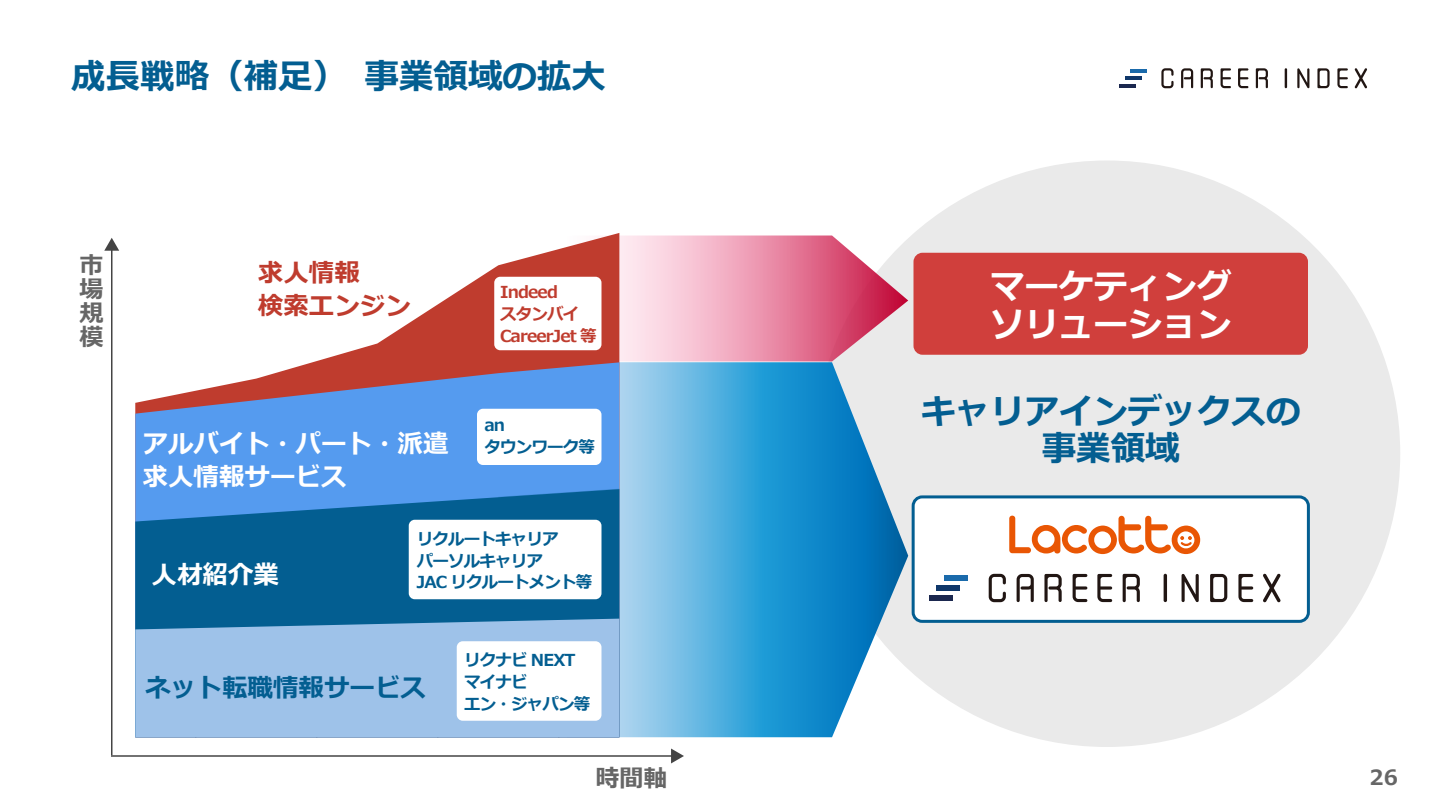
<style>
.page{position:relative;width:1440px;height:810px;background:#fff}
.page>*{position:absolute;margin:0;border:0;box-sizing:border-box;transform-origin:0 0}
.t1{font:700 34.5px/37.5px "Meiryo";color:#035e91;text-align:center}
.t2{font:700 34.5px/38.2px "Meiryo";color:#fff}
.t3{font:700 25.5px/33.8px "Meiryo";color:#fff}
.t4{font:700 25.5px "Meiryo";color:#035e91}
.t5{font:700 25.5px/33.8px "Meiryo";color:#bf3c2e}
.t6{font:700 24px/24px "Meiryo";color:#666;text-align:justify}
.t7{font:700 21px "Meiryo";color:#666}
.t8{font:700 16.5px/21.8px "Meiryo";letter-spacing:-.05em;color:#035e91}
.t9{font:700 16.5px/21.8px "Meiryo";letter-spacing:-.05em;color:#bf3c2e}
</style>
<div class="page">
<div style="left:814px;top:160px;width:586px;height:587px;background:#eaeaea;border-radius:50%"></div>
<svg style="left:1161px;top:68px;width:13px;height:20px"></svg>
<svg style="left:1181px;top:68px;width:12px;height:20px"></svg>
<svg style="left:1201px;top:68px;width:12px;height:20px"></svg>
<svg style="left:1238px;top:68px;width:10px;height:20px"></svg>
<svg style="left:1221px;top:68px;width:10px;height:20px"></svg>
<svg style="left:1256px;top:68px;width:12px;height:20px"></svg>
<svg style="left:1337px;top:68px;width:11px;height:20px"></svg>
<svg style="left:1317px;top:68px;width:13px;height:20px"></svg>
<hr style="left:1285px;top:68px;width:2px;height:20px;background:#211613">
<svg style="left:1297px;top:68px;width:12px;height:20px"></svg>
<svg style="left:1355px;top:68px;width:12px;height:20px"></svg>
<hr style="left:1119px;top:84px;width:17px;height:3px;background:#1b284f">
<hr style="left:1125px;top:76px;width:16px;height:4px;background:#0f376a">
<hr style="left:1130px;top:69px;width:17px;height:4px;background:#1a6aab">
<div style="left:914px;top:253px;width:394px;height:102px;background:#d03f3c;border-radius:9px"></div>
<svg style="left:619px;top:362px;width:289px;height:375px;background:#5aaddb"></svg>
<svg style="left:619px;top:236px;width:289px;height:126px;background:#eca4b9"></svg>
<div style="left:913px;top:497px;width:395px;height:124px;background:#fff;border-radius:9px"></div>
<div style="left:912px;top:495px;width:398px;height:128px;border:3px solid #035e91;border-radius:9px"></div>
<svg style="left:1009px;top:516px;width:191px;height:38px"></svg>
<svg style="left:989px;top:574px;width:17px;height:28px"></svg>
<svg style="left:1017px;top:574px;width:17px;height:28px"></svg>
<svg style="left:1044px;top:574px;width:18px;height:28px"></svg>
<svg style="left:1097px;top:574px;width:15px;height:28px"></svg>
<svg style="left:1073px;top:574px;width:14px;height:28px"></svg>
<svg style="left:1123px;top:574px;width:17px;height:28px"></svg>
<svg style="left:1238px;top:574px;width:15px;height:28px"></svg>
<svg style="left:1210px;top:574px;width:17px;height:28px"></svg>
<hr style="left:1164px;top:574px;width:3px;height:28px;background:#211613;border-radius:2px">
<svg style="left:1182px;top:574px;width:17px;height:28px"></svg>
<svg style="left:1263px;top:574px;width:18px;height:28px"></svg>
<div style="left:929px;top:596px;width:23px;height:5px;background:#1b284f"></div>
<div style="left:937px;top:585px;width:23px;height:6px;background:#0f376a"></div>
<div style="left:945px;top:575px;width:23px;height:5px;background:#1a6aab"></div>
<svg style="left:314px;top:233px;width:305px;height:129px"></svg>
<svg style="left:135px;top:362px;width:484px;height:127px;background:#7194d3"></svg>
<svg style="left:135px;top:489px;width:484px;height:130px;background:#1168a0"></svg>
<div style="left:135px;top:619px;width:484px;height:118px;background:#9ec2e9"></div>
<hr style="left:111px;top:249px;width:1px;height:506px;background:#444">
<svg style="left:104px;top:238px;width:15px;height:13px"></svg>
<hr style="left:111px;top:755px;width:562px;height:2px;background:#444">
<svg style="left:671px;top:749px;width:13px;height:14px"></svg>
<div style="left:494px;top:277px;width:108px;height:73px;background:#fff;border-radius:6px"></div>
<div style="left:477px;top:409px;width:125px;height:56px;background:#fff;border-radius:6px"></div>
<div style="left:409px;top:520px;width:193px;height:79px;background:#fff;border-radius:6px"></div>
<div style="left:457px;top:641px;width:145px;height:80px;background:#fff;border-radius:6px"></div>
<h1 class="t1" style="left:71px;top:59px;width:536px">成長戦略（補足）　事業領域の拡大</h1>
<h3 class="t6" style="left:80px;top:255px;width:25px">市場規模</h3>
<h2 class="t5" style="left:258px;top:257px;width:154px">求人情報<br>検索エンジン</h2>
<h2 class="t3" style="left:143px;top:428px;width:307px">アルバイト・パート・派遣求人情報サービス</h2>
<p class="t9" style="left:500px;top:282px;width:98px">Indeed<br>スタンバイ<br>CareerJet 等</p>
<p class="t8" style="left:484px;top:415px;width:112px">an<br>タウンワーク等</p>
<h2 class="t3" style="left:152px;top:559px;width:129px">人材紹介業</h2>
<p class="t8" style="left:417px;top:529px;width:177px">リクルートキャリア<br>パーソルキャリア<br>JAC リクルートメント等</p>
<h2 class="t4" style="left:146px;top:670px;width:282px">ネット転職情報サービス</h2>
<p class="t8" style="left:464px;top:650px;width:128px">リクナビ NEXTマイナビ<br>エン・ジャパン等</p>
<h3 class="t6" style="left:596px;top:768px;width:73px">時間軸</h3>
<h1 class="t2" style="left:990px;top:269px;width:243px">マーケティングソリューション</h1>
<h1 class="t1" style="left:921px;top:394px;width:381px">キャリアインデックスの事業領域</h1>
<p class="t7" style="left:1370px;top:763px;width:30px">26</p>
</div>
